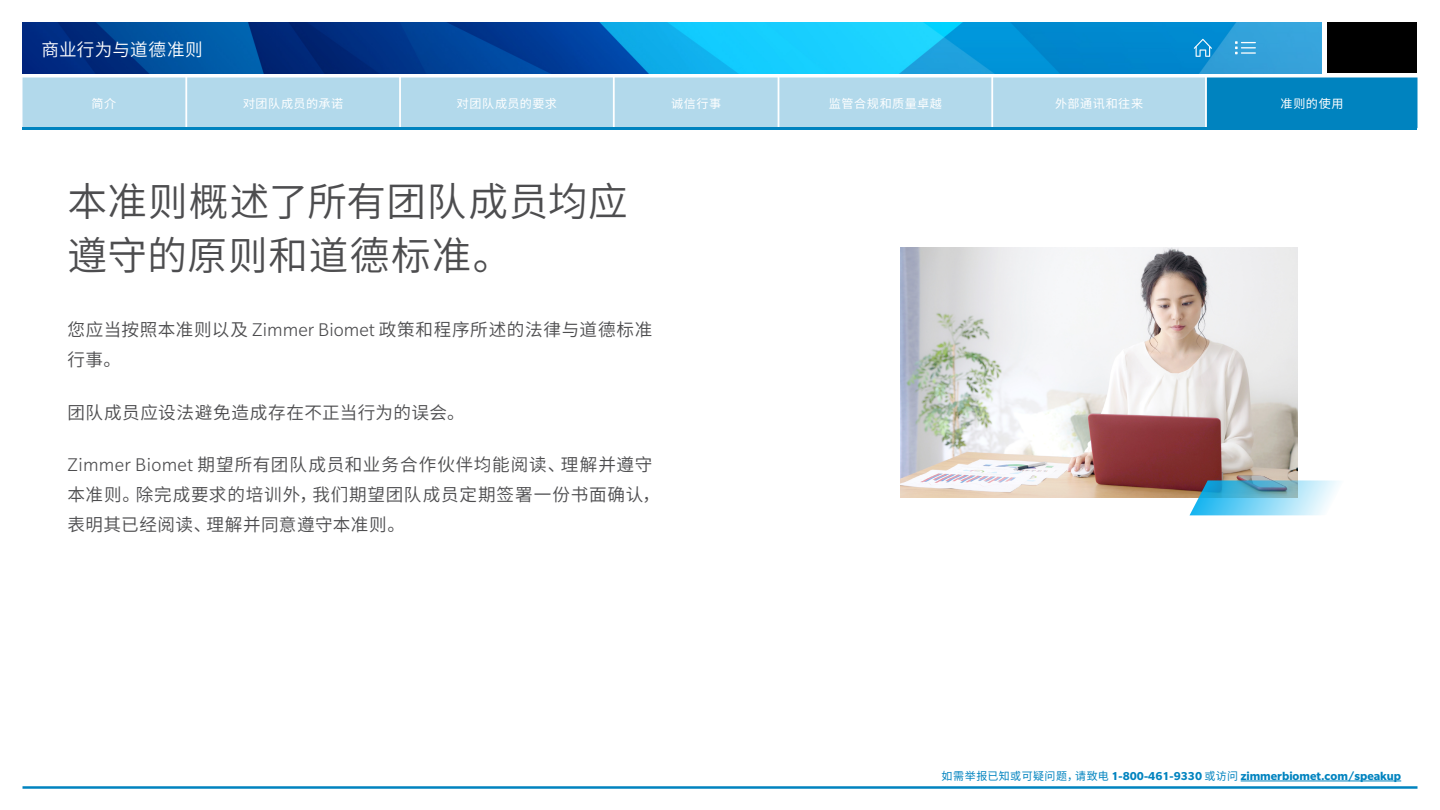
<style>
.page{position:relative;width:1440px;height:810px;background:#fff}
.page>*{position:absolute;margin:0;border:0;box-sizing:border-box;transform-origin:0 0}
.t1{font:600 39.62px/53.8px "Noto Sans CJ Ksc";letter-spacing:.015em;color:#4d4d4f}
.t2{font:600 17.62px/30px "Noto Sans CJ Ksc";letter-spacing:.04em;color:#4d4d4f}
.t3{font:600 17.62px "Noto Sans CJ Ksc";letter-spacing:.02em;color:#fff}
.t4{font:700 12.5px "Slate Pro";color:#0083bf}
.t5{font:12.12px "Noto Sans CJ Ksc";letter-spacing:.04em;color:#fff}
.s1{font-family:"Slate Pro";font-weight:300;font-size:20px}
.s2{font-family:"Noto Sans CJ Ksc";font-weight:400;font-size:11px}
</style>
<div class="page">
<img style="left:22px;top:22px;width:1300px;height:51px">
<div style="left:1328px;top:22px;width:90px;height:51px;background:#000"></div>
<svg style="left:1194px;top:39px;width:18px;height:18px"></svg>
<div style="left:1208px;top:78px;width:209px;height:50px;background:#0083bf"></div>
<div style="left:1207px;top:78px;width:211px;height:50px;border:1px solid #0083bf"></div>
<svg style="left:1235px;top:41px;width:21px;height:13px"></svg>
<hr style="left:22px;top:786px;width:1396px;height:3px;background:#0083bf">
<hr style="left:22px;top:127px;width:1396px;height:2px;background:#0083bf">
<hr style="left:1241px;top:781px;width:160px;height:1px;background:#0083bf">
<div style="left:19px;top:75px;width:1187px;height:52px;background:#b2d9eb"></div>
<img style="left:900px;top:248px;width:397px;height:250px">
<svg style="left:1190px;top:480px;width:150px;height:35px"></svg>
<p class="t3" style="left:41px;top:39px;width:163px">商业行为与道德准则</p>
<p class="t5" style="left:92px;top:97px;width:26px">简介</p>
<p class="t5" style="left:243px;top:97px;width:102px">对团队成员的承诺</p>
<p class="t5" style="left:457px;top:97px;width:101px">对团队成员的要求</p>
<p class="t5" style="left:671px;top:97px;width:52px">诚信行事</p>
<p class="t5" style="left:829px;top:97px;width:115px">监管合规和质量卓越</p>
<p class="t5" style="left:1055px;top:97px;width:90px">外部通讯和往来</p>
<p class="t5" style="left:1281px;top:97px;width:65px">准则的使用</p>
<h1 class="t1" style="left:68px;top:175px;width:562px">本准则概述了所有团队成员均应遵守的原则和道德标准。</h1>
<p class="t2" style="left:68px;top:315px;width:587px">您应当按照本准则以及 <span class="s1">Zimmer Biomet</span> 政策和程序所述的法律与道德标准行事。</p>
<p class="t2" style="left:68px;top:398px;width:399px">团队成员应设法避免造成存在不正当行为的误会。</p>
<p class="t2" style="left:68px;top:450px;width:594px"><span class="s1">Zimmer Biomet</span> 期望所有团队成员和业务合作伙伴均能阅读、理解并遵守本准则。除完成要求的培训外，我们期望团队成员定期签署一份书面确认，表明其已经阅读、理解并同意遵守本准则。</p>
<p class="t4" style="left:942px;top:769px;width:461px"><span class="s2">如需举报已知或可疑问题，请致电</span> 1-800-461-9330 <span class="s2">或访问</span> zimmerbiomet.com/speakup</p>
</div>
